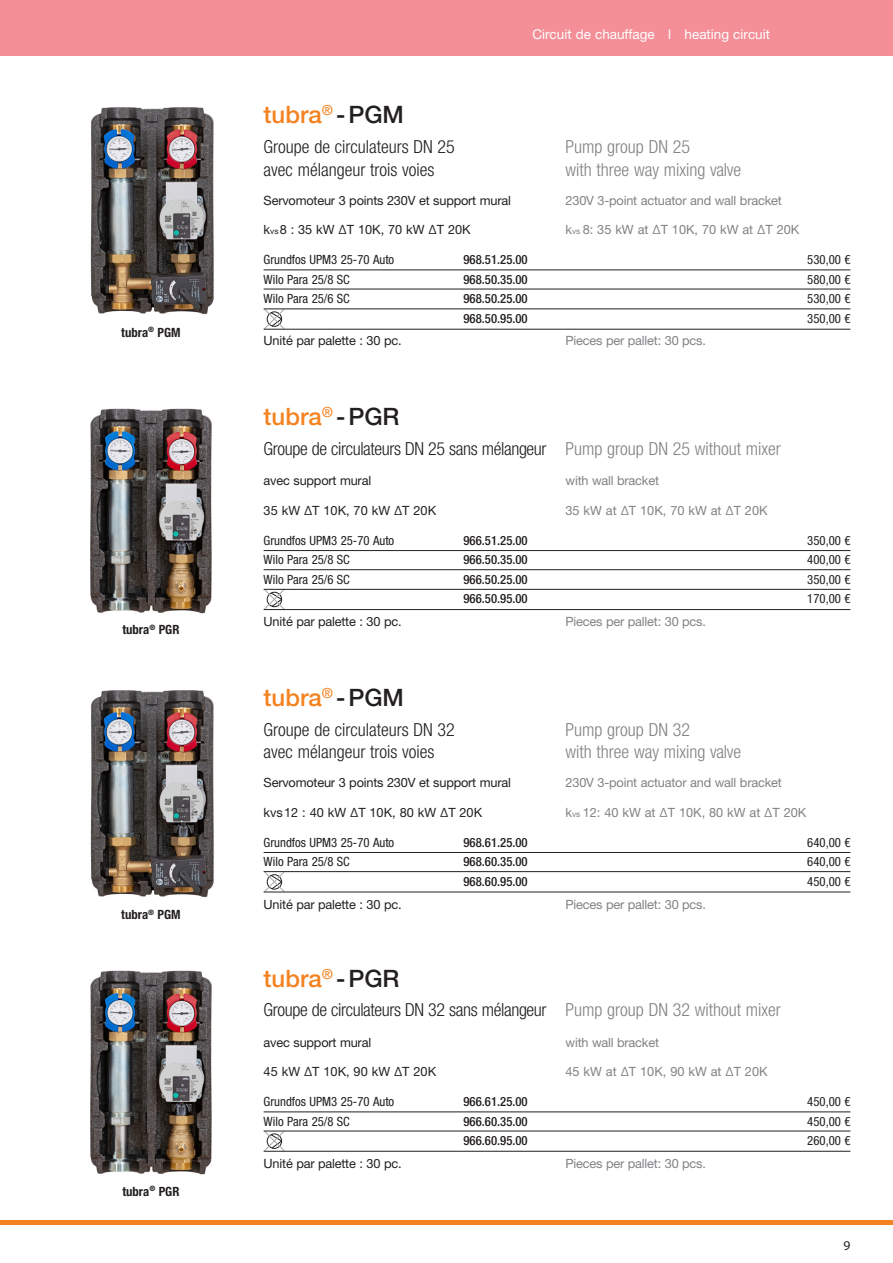
<style>
.page{position:relative;width:893px;height:1263px;background:#fff}
.page>*{position:absolute;margin:0;border:0;box-sizing:border-box;transform-origin:0 0}
.t1{font:500 24px "Helvetica Neue LT Std";color:#f58220}
.t2{font:300 condensed 18px "Helvetica Neue LT Std";color:#808285}
.t3{font:300 condensed 18px "Helvetica Neue LT Std";color:#231f20}
.t4{font:300 condensed 18px "Helvetica Neue LT Std";letter-spacing:-.02em;color:#231f20}
.t5{font:13.5px "Helvetica Neue LT Std";color:#fff}
.t6{font:13.5px "Myriad Pro";color:#231f20}
.t7{font:12.75px "Helvetica Neue LT Std";letter-spacing:-.015em;color:#808285}
.t8{font:12.75px "Helvetica Neue LT Std";letter-spacing:-.015em;color:#231f20}
.t9{font:condensed 12.75px "Helvetica Neue LT Std";color:#231f20}
.t10{font:500 condensed 12.75px "Helvetica Neue LT Std";color:#231f20}
.t11{font:700 condensed 12.75px "Helvetica Neue LT Std";color:#231f20}
.t12{font:8.25px "Helvetica Neue LT Std";color:#808285}
.s1{color:#231f20}
.s2{font-size:8.25px}
.s3{font-size:12.75px}
</style>
<div class="page">
<div style="left:0;top:0;width:893px;height:55px;background:#f48f98"></div>
<div style="left:0;top:1220px;width:893px;height:5px;background:#f58220"></div>
<svg style="left:264px;top:309px;width:21px;height:20px"></svg>
<svg style="left:264px;top:590px;width:21px;height:19px"></svg>
<svg style="left:264px;top:872px;width:21px;height:20px"></svg>
<svg style="left:264px;top:1130px;width:21px;height:21px"></svg>
<img style="left:90px;top:107px;width:124px;height:208px">
<img style="left:90px;top:408px;width:122px;height:206px">
<img style="left:90px;top:690px;width:124px;height:208px">
<img style="left:90px;top:970px;width:122px;height:205px">
<hr style="left:264px;top:289px;width:586px;height:1px;background:#231f20">
<hr style="left:264px;top:269px;width:586px;height:1px;background:#231f20">
<hr style="left:264px;top:308px;width:586px;height:1px;background:#231f20">
<hr style="left:264px;top:569px;width:586px;height:1px;background:#231f20">
<hr style="left:264px;top:550px;width:586px;height:1px;background:#231f20">
<hr style="left:264px;top:589px;width:586px;height:1px;background:#231f20">
<hr style="left:264px;top:871px;width:586px;height:1px;background:#231f20">
<hr style="left:264px;top:852px;width:586px;height:1px;background:#231f20">
<hr style="left:264px;top:1131px;width:586px;height:1px;background:#231f20">
<hr style="left:264px;top:1111px;width:586px;height:1px;background:#231f20">
<hr style="left:264px;top:329px;width:586px;height:1px;background:#231f20">
<hr style="left:264px;top:609px;width:586px;height:1px;background:#231f20">
<hr style="left:264px;top:892px;width:586px;height:1px;background:#231f20">
<hr style="left:264px;top:1151px;width:586px;height:1px;background:#231f20">
<p class="t11" style="left:121px;top:324px;width:61px">tubra<sup>®</sup> PGM</p>
<p class="t11" style="left:122px;top:622px;width:59px">tubra<sup>®</sup> PGR</p>
<p class="t11" style="left:121px;top:907px;width:61px">tubra<sup>®</sup> PGM</p>
<p class="t11" style="left:122px;top:1183px;width:59px">tubra<sup>®</sup> PGR</p>
<p class="t5" style="left:532px;top:27px;width:124px">Circuit de chauffage</p>
<p class="t5" style="left:668px;top:27px;width:4px">l</p>
<p class="t5" style="left:685px;top:27px;width:87px">heating circuit</p>
<p class="t1" style="left:264px;top:101px;width:142px">tubra<sup>®</sup> <span class="s1">-PGM</span></p>
<p class="t3" style="left:264px;top:136px;width:193px">Groupe de circulateurs DN 25</p>
<p class="t3" style="left:264px;top:159px;width:172px">avec mélangeur trois voies</p>
<p class="t8" style="left:264px;top:193px;width:249px">Servomoteur 3 points 230V et support mural</p>
<p class="t2" style="left:566px;top:136px;width:126px">Pump group DN 25</p>
<p class="t2" style="left:566px;top:159px;width:177px">with three way mixing valve</p>
<p class="t7" style="left:566px;top:193px;width:218px">230V 3-point actuator and wall bracket</p>
<p class="t8" style="left:264px;top:222px;width:209px">k<span class="s2">vs</span>8 : 35 kW ∆T 10K, 70 kW ∆T 20K</p>
<p class="t12" style="left:566px;top:227px;width:16px"><span class="s3">k</span>vs</p>
<p class="t7" style="left:583px;top:222px;width:218px">8: 35 kW at ∆T 10K, 70 kW at ∆T 20K</p>
<p class="t9" style="left:264px;top:252px;width:132px">Grundfos UPM3 25-70 Auto</p>
<p class="t9" style="left:264px;top:272px;width:88px">Wilo Para 25/8 SC</p>
<p class="t9" style="left:264px;top:291px;width:88px">Wilo Para 25/6 SC</p>
<p class="t10" style="left:463px;top:252px;width:66px">968.51.25.00</p>
<p class="t10" style="left:463px;top:272px;width:66px">968.50.35.00</p>
<p class="t10" style="left:463px;top:291px;width:66px">968.50.25.00</p>
<p class="t10" style="left:463px;top:311px;width:66px">968.50.95.00</p>
<p class="t9" style="left:807px;top:252px;width:45px">530,00 €</p>
<p class="t9" style="left:807px;top:272px;width:45px">580,00 €</p>
<p class="t9" style="left:807px;top:291px;width:45px">530,00 €</p>
<p class="t9" style="left:807px;top:311px;width:45px">350,00 €</p>
<p class="t8" style="left:264px;top:333px;width:140px">Unité par palette : 30 pc.</p>
<p class="t7" style="left:566px;top:333px;width:142px">Pieces per pallet: 30 pcs.</p>
<p class="t1" style="left:264px;top:402px;width:137px">tubra<sup>®</sup> <span class="s1">-PGR</span></p>
<p class="t4" style="left:264px;top:438px;width:284px">Groupe de circulateurs DN 25 sans mélangeur</p>
<p class="t8" style="left:264px;top:473px;width:109px">avec support mural</p>
<p class="t2" style="left:566px;top:438px;width:217px">Pump group DN 25 without mixer</p>
<p class="t7" style="left:566px;top:473px;width:95px">with wall bracket</p>
<p class="t8" style="left:264px;top:503px;width:174px">35 kW ∆T 10K, 70 kW ∆T 20K</p>
<p class="t7" style="left:566px;top:503px;width:204px">35 kW at ∆T 10K, 70 kW at ∆T 20K</p>
<p class="t9" style="left:264px;top:533px;width:132px">Grundfos UPM3 25-70 Auto</p>
<p class="t9" style="left:264px;top:552px;width:88px">Wilo Para 25/8 SC</p>
<p class="t9" style="left:264px;top:572px;width:88px">Wilo Para 25/6 SC</p>
<p class="t10" style="left:463px;top:533px;width:66px">966.51.25.00</p>
<p class="t10" style="left:463px;top:552px;width:66px">966.50.35.00</p>
<p class="t10" style="left:463px;top:572px;width:66px">966.50.25.00</p>
<p class="t10" style="left:463px;top:591px;width:66px">966.50.95.00</p>
<p class="t9" style="left:807px;top:533px;width:45px">350,00 €</p>
<p class="t9" style="left:807px;top:552px;width:45px">400,00 €</p>
<p class="t9" style="left:807px;top:572px;width:45px">350,00 €</p>
<p class="t9" style="left:807px;top:591px;width:45px">170,00 €</p>
<p class="t8" style="left:264px;top:614px;width:140px">Unité par palette : 30 pc.</p>
<p class="t7" style="left:566px;top:614px;width:142px">Pieces per pallet: 30 pcs.</p>
<p class="t1" style="left:264px;top:683px;width:142px">tubra<sup>®</sup> <span class="s1">-PGM</span></p>
<p class="t3" style="left:264px;top:719px;width:193px">Groupe de circulateurs DN 32</p>
<p class="t3" style="left:264px;top:742px;width:172px">avec mélangeur trois voies</p>
<p class="t8" style="left:264px;top:775px;width:249px">Servomoteur 3 points 230V et support mural</p>
<p class="t2" style="left:566px;top:719px;width:126px">Pump group DN 32</p>
<p class="t2" style="left:566px;top:742px;width:177px">with three way mixing valve</p>
<p class="t7" style="left:566px;top:775px;width:218px">230V 3-point actuator and wall bracket</p>
<p class="t8" style="left:264px;top:805px;width:220px">kvs12 : 40 kW ∆T 10K, 80 kW ∆T 20K</p>
<p class="t12" style="left:566px;top:809px;width:16px"><span class="s3">k</span>vs</p>
<p class="t7" style="left:583px;top:805px;width:225px">12: 40 kW at ∆T 10K, 80 kW at ∆T 20K</p>
<p class="t9" style="left:264px;top:835px;width:132px">Grundfos UPM3 25-70 Auto</p>
<p class="t9" style="left:264px;top:854px;width:88px">Wilo Para 25/8 SC</p>
<p class="t10" style="left:463px;top:835px;width:66px">968.61.25.00</p>
<p class="t10" style="left:463px;top:854px;width:66px">968.60.35.00</p>
<p class="t10" style="left:463px;top:874px;width:66px">968.60.95.00</p>
<p class="t9" style="left:807px;top:835px;width:45px">640,00 €</p>
<p class="t9" style="left:807px;top:854px;width:45px">640,00 €</p>
<p class="t9" style="left:807px;top:874px;width:45px">450,00 €</p>
<p class="t8" style="left:264px;top:896px;width:140px">Unité par palette : 30 pc.</p>
<p class="t7" style="left:566px;top:896px;width:142px">Pieces per pallet: 30 pcs.</p>
<p class="t1" style="left:264px;top:964px;width:137px">tubra<sup>®</sup> <span class="s1">-PGR</span></p>
<p class="t4" style="left:264px;top:1000px;width:284px">Groupe de circulateurs DN 32 sans mélangeur</p>
<p class="t8" style="left:264px;top:1034px;width:109px">avec support mural</p>
<p class="t2" style="left:566px;top:1000px;width:217px">Pump group DN 32 without mixer</p>
<p class="t7" style="left:566px;top:1034px;width:95px">with wall bracket</p>
<p class="t8" style="left:264px;top:1064px;width:174px">45 kW ∆T 10K, 90 kW ∆T 20K</p>
<p class="t7" style="left:566px;top:1064px;width:204px">45 kW at ∆T 10K, 90 kW at ∆T 20K</p>
<p class="t9" style="left:264px;top:1094px;width:132px">Grundfos UPM3 25-70 Auto</p>
<p class="t9" style="left:264px;top:1114px;width:88px">Wilo Para 25/8 SC</p>
<p class="t10" style="left:463px;top:1094px;width:66px">966.61.25.00</p>
<p class="t10" style="left:463px;top:1113px;width:66px">966.60.35.00</p>
<p class="t10" style="left:463px;top:1133px;width:66px">966.60.95.00</p>
<p class="t9" style="left:807px;top:1094px;width:45px">450,00 €</p>
<p class="t9" style="left:807px;top:1114px;width:45px">450,00 €</p>
<p class="t9" style="left:807px;top:1133px;width:45px">260,00 €</p>
<p class="t8" style="left:264px;top:1156px;width:140px">Unité par palette : 30 pc.</p>
<p class="t7" style="left:566px;top:1156px;width:142px">Pieces per pallet: 30 pcs.</p>
<p class="t6" style="left:843px;top:1237px;width:8px">9</p>
</div>
